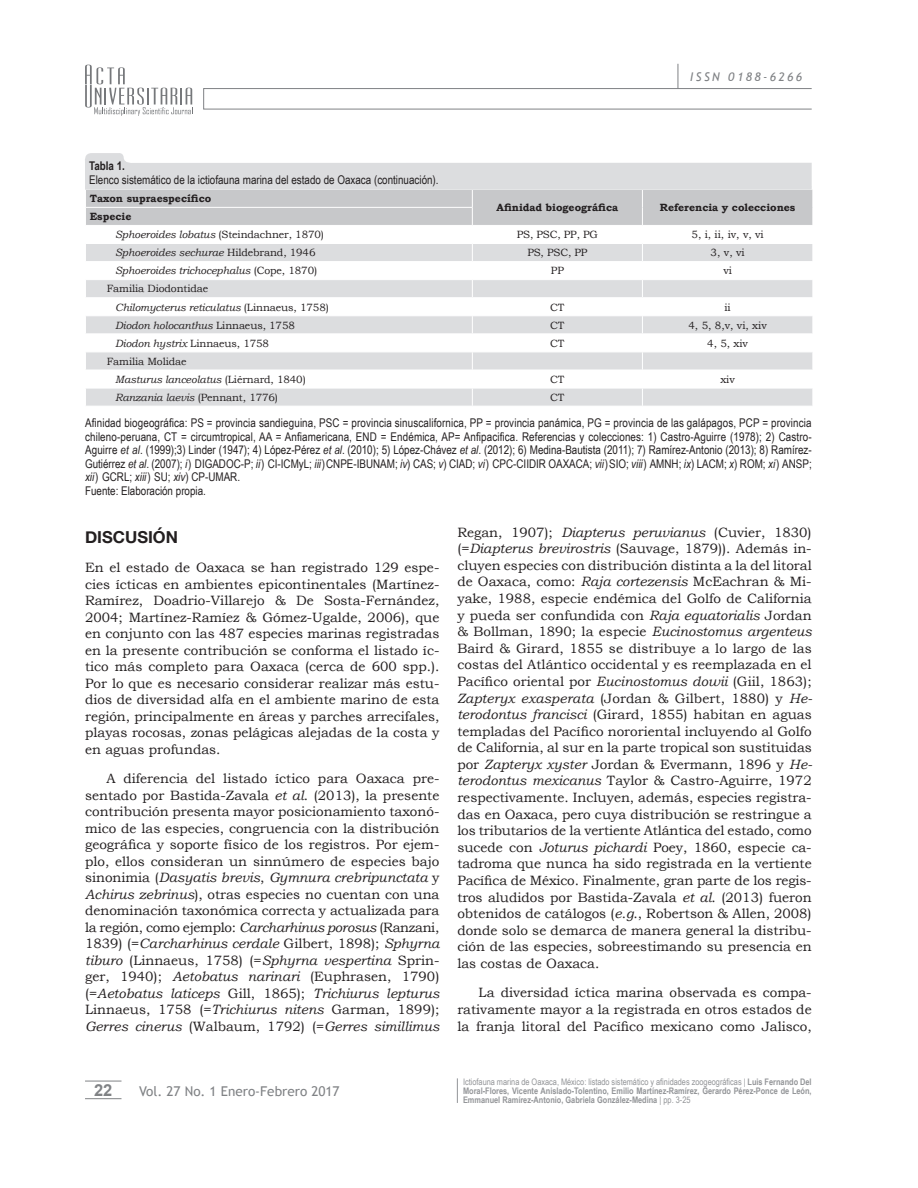
<style>
.page{position:relative;width:918px;height:1188px;background:#fff}
.page>*{position:absolute;margin:0;border:0;box-sizing:border-box;transform-origin:0 0}
.t1{font:700 16.5px "Helvetica Neue";color:#231f20}
.t2{font:700 16.5px "Arial";color:#808285}
.t3{font:13.5px/16.6px "Bookman Old Style";color:#231f20;text-align:justify}
.t4{font:13.5px "Trebuchet MS";color:#808285}
.t5{font:12px/13.5px "Arial Narrow";color:#231f20}
.t6{font:italic 12px "Trebuchet MS";letter-spacing:.2em;color:#808285}
.t7{font:700 12px "Arial Narrow";color:#231f20}
.t8{font:10.5px/18px "Bookman Old Style";letter-spacing:-.01em;color:#231f20}
.t9{font:italic 10.5px "Bookman Old Style";letter-spacing:-.01em;color:#231f20}
.t10{font:700 10.5px "Bookman Old Style";color:#231f20}
.t11{font:700 9px/9px "Arial Narrow";color:#939598;text-align:justify}
.s1{font-weight:700}
.s2{font-style:italic}
.s3{font-style:normal}
.s4{font-weight:400}
</style>
<div class="page">
<div style="left:203px;top:88px;width:609px;height:21px;border:1px solid #808285"></div>
<svg style="left:678px;top:64px;width:1px;height:25px"></svg>
<hr style="left:85px;top:1081px;width:37px;height:1px;background:#808285">
<hr style="left:85px;top:1098px;width:37px;height:1px;background:#808285">
<svg style="left:85px;top:65px;width:108px;height:51px"></svg>
<svg style="left:457px;top:1078px;width:1px;height:25px"></svg>
<svg style="left:85px;top:153px;width:728px;height:253px"></svg>
<hr style="left:85px;top:187px;width:727px;height:3px;background:#dcdddf">
<p class="t7" style="left:89px;top:157px;width:37px">Tabla 1.</p>
<p class="t5" style="left:89px;top:172px;width:351px">Elenco sistemático de la ictiofauna marina del estado de Oaxaca (continuación).</p>
<p class="t10" style="left:90px;top:191px;width:123px">Taxon supraespecífico</p>
<p class="t8" style="left:115px;top:208px;width:210px;text-indent:-26px"><span class="s1">Especie<br></span><span class="s2">Sphoeroides lobatus</span> (Steindachner, 1870)</p>
<p class="t6" style="left:690px;top:70px;width:114px">ISSN 0188-6266</p>
<p class="t10" style="left:497px;top:200px;width:123px">Afinidad biogeográfica</p>
<p class="t10" style="left:660px;top:200px;width:137px">Referencia y colecciones</p>
<p class="t8" style="left:517px;top:226px;width:83px">PS, PSC, PP, PG</p>
<p class="t8" style="left:692px;top:226px;width:74px">5, i, ii, iv, v, vi</p>
<p class="t9" style="left:115px;top:246px;width:202px">Sphoeroides sechurae <span class="s3">Hildebrand, 1946</span></p>
<p class="t8" style="left:527px;top:244px;width:62px">PS, PSC, PP</p>
<p class="t8" style="left:711px;top:244px;width:36px">3, v, vi</p>
<p class="t9" style="left:115px;top:264px;width:204px">Sphoeroides trichocephalus <span class="s3">(Cope, 1870)</span></p>
<p class="t8" style="left:551px;top:262px;width:14px">PP</p>
<p class="t8" style="left:723px;top:262px;width:10px">vi</p>
<p class="t8" style="left:115px;top:280px;width:215px;text-indent:-9px">Familia Diodontidae<br><span class="s2">Chilomycterus reticulatus</span> (Linnaeus, 1758)</p>
<p class="t8" style="left:550px;top:298px;width:16px">CT</p>
<p class="t8" style="left:724px;top:298px;width:8px">ii</p>
<p class="t9" style="left:115px;top:318px;width:181px">Diodon holocanthus <span class="s3">Linnaeus, 1758</span></p>
<p class="t8" style="left:550px;top:316px;width:16px">CT</p>
<p class="t8" style="left:688px;top:316px;width:80px">4, 5, 8,v, vi, xiv</p>
<p class="t9" style="left:115px;top:336px;width:155px">Diodon hystrix <span class="s3">Linnaeus, 1758</span></p>
<p class="t8" style="left:550px;top:334px;width:16px">CT</p>
<p class="t8" style="left:707px;top:334px;width:42px">4, 5, xiv</p>
<p class="t8" style="left:115px;top:352px;width:192px;text-indent:-9px">Familia Molidae<br><span class="s2">Masturus lanceolatus</span> (Liérnard, 1840)</p>
<p class="t8" style="left:550px;top:370px;width:16px">CT</p>
<p class="t8" style="left:720px;top:370px;width:16px">xiv</p>
<p class="t9" style="left:115px;top:390px;width:164px">Ranzania laevis <span class="s3">(Pennant, 1776)</span></p>
<p class="t8" style="left:550px;top:388px;width:16px">CT</p>
<p class="t5" style="left:85px;top:416px;width:728px">Afinidad biogeográfica: PS = provincia sandieguina, PSC = provincia sinuscalifornica, PP = provincia panámica, PG = provincia de las galápagos, PCP = provincia chileno-peruana, CT = circumtropical, AA = Anfiamericana, END = Endémica, AP= Anfipacifica. Referencias y colecciones: 1) Castro-Aguirre (1978); 2) Castro-Aguirre <span class="s2">et al</span>. (1999);3) Linder (1947); 4) López-Pérez <span class="s2">et al</span>. (2010); 5) López-Chávez <span class="s2">et al</span>. (2012); 6) Medina-Bautista (2011); 7) Ramírez-Antonio (2013); 8) Ramírez-Gutiérrez <span class="s2">et al</span>. (2007); <span class="s2">i</span>) DIGADOC-P; <span class="s2">ii</span>) CI-ICMyL; <span class="s2">iii</span>)CNPE-IBUNAM; <span class="s2">iv</span>) CAS; <span class="s2">v</span>) CIAD; <span class="s2">vi</span>) CPC-CIIDIR OAXACA; <span class="s2">vii</span>)SIO; <span class="s2">viii</span>) AMNH; <span class="s2">ix</span>) LACM; <span class="s2">x</span>) ROM; <span class="s2">xi</span>) ANSP; <span class="s2">xii</span>) GCRL; <span class="s2">xiii</span>) SU; <span class="s2">xiv</span>) CP-UMAR.<br>Fuente: Elaboración propia.</p>
<p class="t1" style="left:85px;top:524px;width:94px">DISCUSIÓN</p>
<p class="t3" style="left:85px;top:560px;width:356px">En el estado de Oaxaca se han registrado 129 espe&shy;cies ícticas en ambientes epicontinentales (Martínez-Ramírez, Doadrio-Villarejo &amp; De Sosta-Fernández, 2004; Martínez-Ramíez &amp; Gómez-Ugalde, 2006), que en conjunto con las 487 especies marinas registradas en la presente contribución se conforma el listado íc&shy;tico más completo para Oaxaca (cerca de 600 spp.).<br>Por lo que es necesario considerar realizar más estu&shy;dios de diversidad alfa en el ambiente marino de esta región, principalmente en áreas y parches arrecifales, playas rocosas, zonas pelágicas alejadas de la costa y en aguas profundas.</p>
<p class="t3" style="left:85px;top:770px;width:356px;text-indent:21px">A diferencia del listado íctico para Oaxaca pre&shy;sentado por Bastida-Zavala <span class="s2">et al</span>. (2013), la presente contribución presenta mayor posicionamiento taxonó&shy;mico de las especies, congruencia con la distribución geográfica y soporte físico de los registros. Por ejem&shy;plo, ellos consideran un sinnúmero de especies bajo sinonimia (<span class="s2">Dasyatis brevis</span>, <span class="s2">Gymnura crebripunctata</span> y <span class="s2">Achirus zebrinus</span>), otras especies no cuentan con una denominación taxonómica correcta y actualizada para la región, como ejemplo: <span class="s2">Carcharhinus porosus</span> (Ranzani, 1839) (=<span class="s2">Carcharhinus cerdale</span> Gilbert, 1898); <span class="s2">Sphyrna tiburo</span> (Linnaeus, 1758) (=<span class="s2">Sphyrna vespertina</span> Sprin&shy;ger, 1940); <span class="s2">Aetobatus narinari</span> (Euphrasen, 1790) (=<span class="s2">Aetobatus laticeps</span> Gill, 1865); <span class="s2">Trichiurus lepturus </span>Linnaeus, 1758 (=<span class="s2">Trichiurus nitens</span> Garman, 1899); <span class="s2">Gerres cinerus</span> (Walbaum, 1792) (=<span class="s2">Gerres simillimus</span></p>
<p class="t3" style="left:457px;top:524px;width:356px">Regan, 1907); <span class="s2">Diapterus peruvianus</span> (Cuvier, 1830) (=<span class="s2">Diapterus brevirostris</span> (Sauvage, 1879)). Además in&shy;cluyen especies con distribución distinta a la del litoral de Oaxaca, como: <span class="s2">Raja cortezensis</span> McEachran &amp; Mi&shy;yake, 1988, especie endémica del Golfo de California y pueda ser confundida con <span class="s2">Raja equatorialis</span> Jordan &amp; Bollman, 1890; la especie <span class="s2">Eucinostomus argenteus </span>Baird &amp; Girard, 1855 se distribuye a lo largo de las costas del Atlántico occidental y es reemplazada en el Pacífico oriental por <span class="s2">Eucinostomus dowii</span> (Giil, 1863); <span class="s2">Zapteryx exasperata</span> (Jordan &amp; Gilbert, 1880) y <span class="s2">He&shy;terodontus francisci</span> (Girard, 1855) habitan en aguas templadas del Pacífico nororiental incluyendo al Golfo de California, al sur en la parte tropical son sustituidas por <span class="s2">Zapteryx xyster</span> Jordan &amp; Evermann, 1896 y <span class="s2">He&shy;terodontus mexicanus</span> Taylor &amp; Castro-Aguirre, 1972 respectivamente. Incluyen, además, especies registra&shy;das en Oaxaca, pero cuya distribución se restringue a los tributarios de la vertiente Atlántica del estado, como sucede con <span class="s2">Joturus pichardi</span> Poey, 1860, especie ca&shy;tadroma que nunca ha sido registrada en la vertiente Pacífica de México. Finalmente, gran parte de los regis&shy;tros aludidos por Bastida-Zavala <span class="s2">et al</span>. (2013) fueron obtenidos de catálogos (<span class="s2">e</span>.<span class="s2">g</span>., Robertson &amp; Allen, 2008) donde solo se demarca de manera general la distribu&shy;ción de las especies, sobreestimando su presencia en las costas de Oaxaca.</p>
<p class="t3" style="left:457px;top:984px;width:356px;text-indent:21px">La diversidad íctica marina observada es compa&shy;rativamente mayor a la registrada en otros estados de la franja litoral del Pacífico mexicano como Jalisco,</p>
<p class="t2" style="left:94px;top:1079px;width:20px">22</p>
<p class="t4" style="left:139px;top:1083px;width:202px">Vol. 27 No. 1 Enero-Febrero 2017</p>
<p class="t11" style="left:463px;top:1077px;width:350px"><span class="s4">Ictiofauna marina de Oaxaca, México: listado sistemático y afinidades zoogeográficas |</span> Luis Fernando Del Moral-Flores, Vicente Anislado-Tolentino, Emilio Martínez-Ramírez, Gerardo Pérez-Ponce de León, Emmanuel Ramírez-Antonio, Gabriela González-Medina <span class="s4">| pp. 3-25</span></p>
</div>
